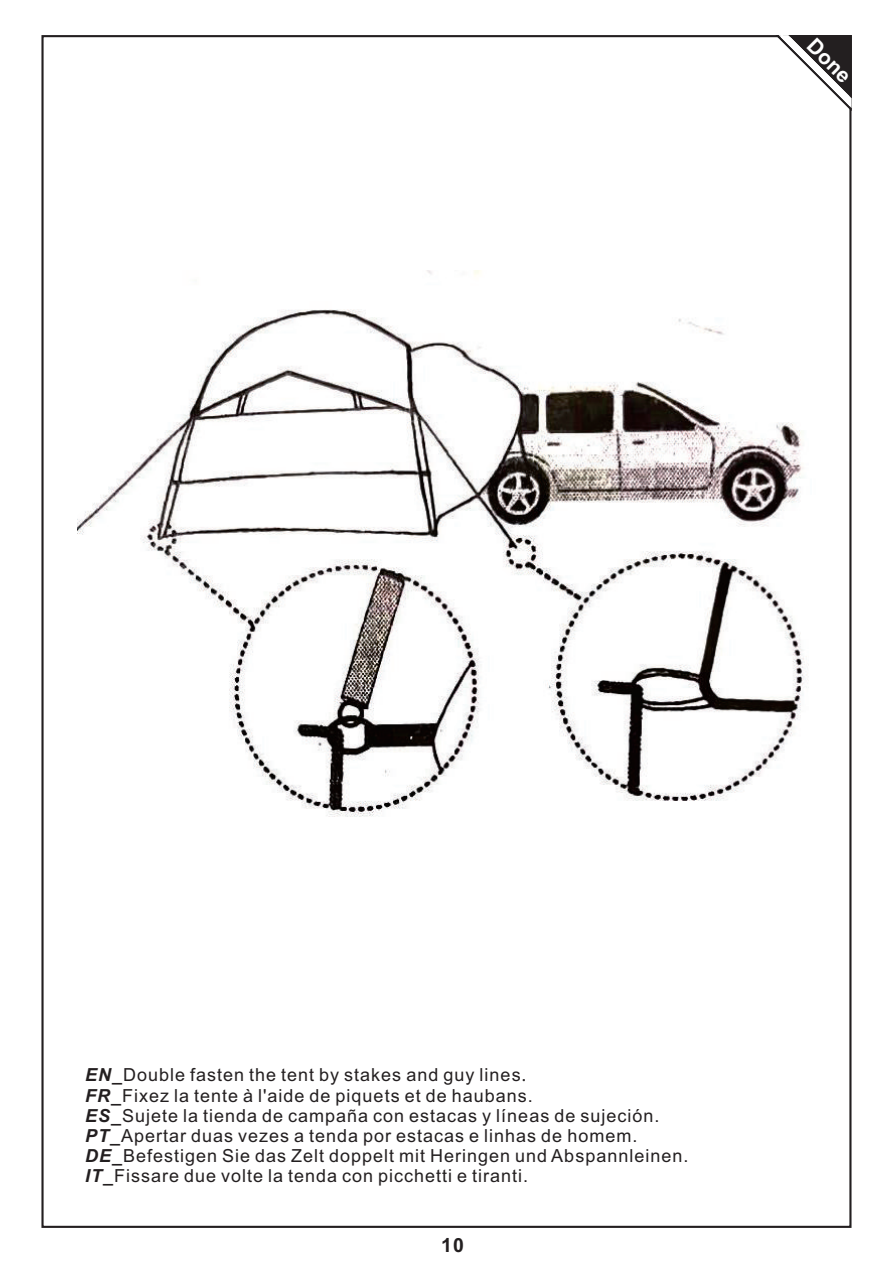
<style>
.page{position:relative;width:893px;height:1263px;background:#fff}
.page>*{position:absolute;margin:0;border:0;box-sizing:border-box;transform-origin:0 0}
.t1{font:700 27px "Arial";color:#fff}
.t2{font:700 21px "Arial";color:#fff}
.t3{font:700 19.5px "Arial";color:#231f20}
.t4{font:18px/20.2px "Arial";letter-spacing:.055em;color:#231f20}
.s1{font-weight:700;font-style:italic}
.s2{font-family:"Microsoft Ya Hei"}
</style>
<div class="page">
<img style="left:77px;top:270px;width:730px;height:546px">
<svg style="left:775px;top:35px;width:77px;height:79px"></svg>
<p class="t2" style="left:816px;top:37px;width:54px;rotate:45deg">Done</p>
<h1 class="t1" style="left:818px;top:43px;width:32px">07</h1>
<p class="t4" style="left:85px;top:1066px;width:605px"><span class="s1">EN_</span>Double fasten the tent by stakes and guy lines<span class="s2">.<br></span><span class="s1">FR_</span>Fixez la tente à l'aide de piquets et de haubans.<br><span class="s1">ES_</span>Sujete la tienda de campaña con estacas y líneas de sujeción.<br><span class="s1">PT_</span>Apertar duas vezes a tenda por estacas e linhas de homem.<br><span class="s1">DE_</span>Befestigen Sie das Zelt doppelt mit Heringen und Abspannleinen.<br><span class="s1">IT_</span>Fissare due volte la tenda con picchetti e tiranti.</p>
<p class="t3" style="left:441px;top:1238px;width:24px">10</p>
</div>
